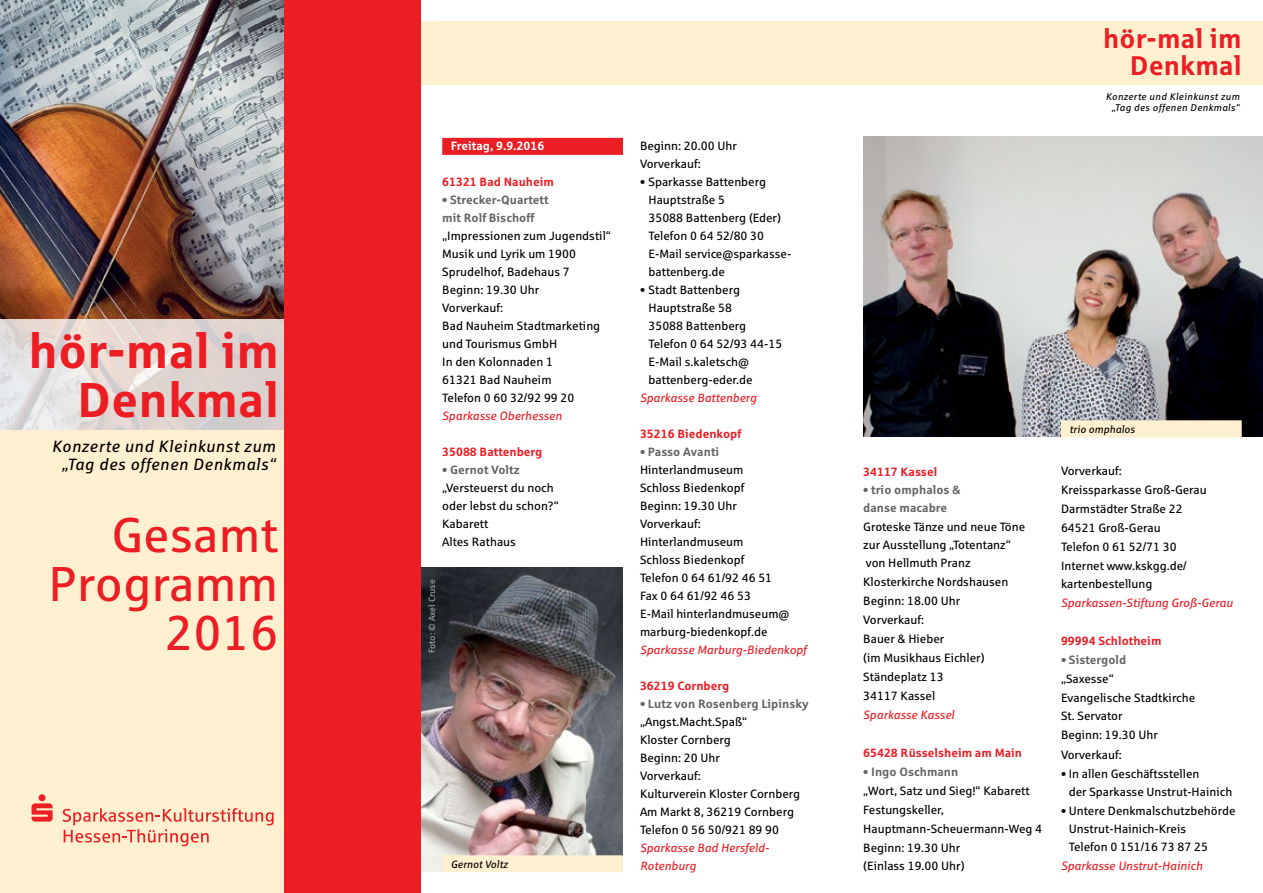
<style>
.page{position:relative;width:1263px;height:893px;background:#fff}
.page>*{position:absolute;margin:0;border:0;box-sizing:border-box;transform-origin:0 0}
.t1{font:48.9px/48.9px "Sparkasse Rg";letter-spacing:.005em;color:#ed1d24;text-align:right}
.t2{font:700 48.9px/48.9px "Sparkasse Rg";letter-spacing:.005em;color:#ed1d24;text-align:right}
.t3{font:700 27px/27px "Sparkasse Rg";letter-spacing:.005em;color:#ed1d24;text-align:right}
.t4{font:italic 16.35px/18.1px "Sparkasse Rg";letter-spacing:.035em;color:#000;text-align:center}
.t5{font:12px/18px "Sparkasse Rg";color:#000}
.t6{font:italic 12px/18px "Sparkasse Rg";color:#ed1d24}
.t7{font:700 12px/18px "Sparkasse Rg";color:#636466}
.t8{font:700 12px "Sparkasse Rg";color:#ed1d24}
.t9{font:700 12px "Sparkasse Rg";color:#fff}
.t10{font:italic 10.5px "Sparkasse Rg";letter-spacing:.005em;color:#000}
.t11{font:italic 9.75px/11.2px "Sparkasse Rg";letter-spacing:.035em;color:#000;text-align:center}
.t12{font:9px "Sparkasse Rg";color:#a7a9ac}
</style>
<div class="page">
<div style="left:136px;top:21px;width:1127px;height:64px;background:#fff1d0"></div>
<div style="left:442px;top:138px;width:181px;height:17px;background:#ed1d24"></div>
<div style="left:0;top:0;width:408px;height:893px;background:#fff1d0"></div>
<svg style="left:63px;top:808px;width:211px;height:38px"></svg>
<svg style="left:32px;top:794px;width:21px;height:28px"></svg>
<img style="left:0;top:0;width:285px;height:319px">
<svg style="left:0;top:319px;width:285px;height:110px;background:#e1d8d5"></svg>
<div style="left:285px;top:0;width:136px;height:893px;background:#ed1d24"></div>
<img style="left:421px;top:567px;width:202px;height:305px">
<img style="left:863px;top:137px;width:400px;height:300px">
<div style="left:442px;top:855px;width:181px;height:17px;background:#fff1d0"></div>
<div style="left:1061px;top:420px;width:181px;height:17px;background:#fff1d0"></div>
<h1 class="t2" style="left:29px;top:325px;width:252px">hör-mal im<br>Denkmal</h1>
<h3 class="t4" style="left:52px;top:437px;width:225px">Konzerte und Kleinkunst zum „Tag des offenen Denkmals“</h3>
<h1 class="t1" style="left:48px;top:509px;width:231px">Gesamt<br>Programm<br>2016</h1>
<p class="t9" style="left:451px;top:138px;width:95px">Freitag, 9.9.2016</p>
<p class="t8" style="left:442px;top:174px;width:113px">61321 Bad Nauheim</p>
<p class="t7" style="left:442px;top:191px;width:108px">• Strecker-Quartett mit Rolf Bischoff</p>
<p class="t5" style="left:442px;top:227px;width:170px">„Impressionen zum Jugendstil“<br>Musik und Lyrik um 1900<br>Sprudelhof, Badehaus 7<br>Beginn: 19.30 Uhr<br>Vorverkauf:<br>Bad Nauheim Stadtmarketing und Tourismus GmbH<br>In den Kolonnaden 1<br>61321 Bad Nauheim<br>Telefon 0 60 32/92 99 20</p>
<p class="t6" style="left:442px;top:407px;width:121px">Sparkasse Oberhessen</p>
<p class="t8" style="left:442px;top:444px;width:102px">35088 Battenberg</p>
<p class="t7" style="left:442px;top:461px;width:79px">• Gernot Voltz</p>
<p class="t5" style="left:442px;top:479px;width:118px">„Versteuerst du noch oder lebst du schon?“<br>Kabarett<br>Altes Rathaus</p>
<p class="t12" style="left:426px;top:653px;width:75px;rotate:-90deg">Foto: © Axel Cruse</p>
<p class="t10" style="left:451px;top:857px;width:59px">Gernot Voltz</p>
<p class="t5" style="left:640px;top:136px;width:98px">Beginn: 20.00 Uhr<br>Vorverkauf:</p>
<p class="t5" style="left:648px;top:172px;width:144px;text-indent:-9px">• Sparkasse Battenberg<br>Hauptstraße 5<br>35088 Battenberg (Eder)<br>Telefon 0 64 52/80 30<br>E-Mail service@sparkasse&shy;battenberg.de</p>
<p class="t5" style="left:648px;top:280px;width:135px;text-indent:-9px">• Stadt Battenberg<br>Hauptstraße 58<br>35088 Battenberg<br>Telefon 0 64 52/93 44-15<br>E-Mail s.kaletsch@ battenberg-eder.de</p>
<p class="t6" style="left:640px;top:388px;width:118px">Sparkasse Battenberg</p>
<p class="t8" style="left:640px;top:426px;width:103px">35216 Biedenkopf</p>
<p class="t7" style="left:640px;top:442px;width:81px">• Passo Avanti</p>
<p class="t5" style="left:640px;top:460px;width:151px">Hinterlandmuseum<br>Schloss Biedenkopf<br>Beginn: 19.30 Uhr<br>Vorverkauf:<br>Hinterlandmuseum<br>Schloss Biedenkopf<br>Telefon 0 64 61/92 46 51<br>Fax 0 64 61/92 46 53<br>E-Mail hinterlandmuseum@ marburg-biedenkopf.de</p>
<p class="t6" style="left:640px;top:640px;width:168px">Sparkasse Marburg-Biedenkopf</p>
<p class="t8" style="left:640px;top:678px;width:91px">36219 Cornberg</p>
<p class="t7" style="left:640px;top:694px;width:170px">• Lutz von Rosenberg Lipinsky</p>
<p class="t5" style="left:640px;top:712px;width:162px">„Angst.Macht.Spaß“<br>Kloster Cornberg<br>Beginn: 20 Uhr<br>Vorverkauf:<br>Kulturverein Kloster Cornberg<br>Am Markt 8, 36219 Cornberg<br>Telefon 0 56 50/921 89 90</p>
<p class="t6" style="left:640px;top:838px;width:131px">Sparkasse Bad Hersfeld-<br>Rotenburg</p>
<h2 class="t3" style="left:1103px;top:24px;width:140px">hör-mal im<br>Denkmal</h2>
<p class="t11" style="left:1106px;top:91px;width:135px">Konzerte und Kleinkunst zum „Tag des offenen Denkmals“</p>
<p class="t8" style="left:863px;top:464px;width:75px">34117 Kassel</p>
<p class="t7" style="left:863px;top:481px;width:99px">• trio omphalos &amp; danse macabre</p>
<p class="t5" style="left:863px;top:518px;width:164px;line-height:18.8px">Groteske Tänze und neue Töne zur Ausstellung „Totentanz“ von Hellmuth Pranz<br>Klosterkirche Nordshausen<br>Beginn: 18.00 Uhr<br>Vorverkauf:<br>Bauer &amp; Hieber<br>(im Musikhaus Eichler)<br>Ständeplatz 13<br>34117 Kassel</p>
<p class="t6" style="left:863px;top:705px;width:93px">Sparkasse Kassel</p>
<p class="t8" style="left:863px;top:745px;width:160px">65428 Rüsselsheim am Main</p>
<p class="t7" style="left:863px;top:762px;width:97px">• Ingo Oschmann</p>
<p class="t5" style="left:863px;top:781px;width:180px;line-height:18.8px">„Wort, Satz und Sieg!“ Kabarett<br>Festungskeller,<br>Hauptmann-Scheuermann-Weg 4<br>Beginn: 19.30 Uhr<br>(Einlass 19.00 Uhr)</p>
<p class="t10" style="left:1069px;top:423px;width:67px">trio omphalos</p>
<p class="t5" style="left:1061px;top:461px;width:147px;line-height:18.9px">Vorverkauf:<br>Kreissparkasse Groß-Gerau<br>Darmstädter Straße 22<br>64521 Groß-Gerau<br>Telefon 0 61 52/71 30<br>Internet www.kskgg.de/ kartenbestellung</p>
<p class="t6" style="left:1061px;top:594px;width:173px">Sparkassen-Stiftung Groß-Gerau</p>
<p class="t8" style="left:1061px;top:633px;width:102px">99994 Schlotheim</p>
<p class="t7" style="left:1061px;top:651px;width:67px">• Sistergold</p>
<p class="t5" style="left:1061px;top:669px;width:136px;line-height:18.8px">„Saxesse“<br>Evangelische Stadtkirche<br>St. Servator<br>Beginn: 19.30 Uhr<br>Vorverkauf:</p>
<p class="t5" style="left:1069px;top:764px;width:165px;text-indent:-8px">• In allen Geschäftsstellen<br>der Sparkasse Unstrut-Hainich</p>
<p class="t5" style="left:1069px;top:801px;width:168px;text-indent:-8px">• Untere Denkmalschutzbehörde<br>Unstrut-Hainich-Kreis<br>Telefon 0 151/16 73 87 25</p>
<p class="t6" style="left:1061px;top:856px;width:143px">Sparkasse Unstrut-Hainich</p>
</div>
